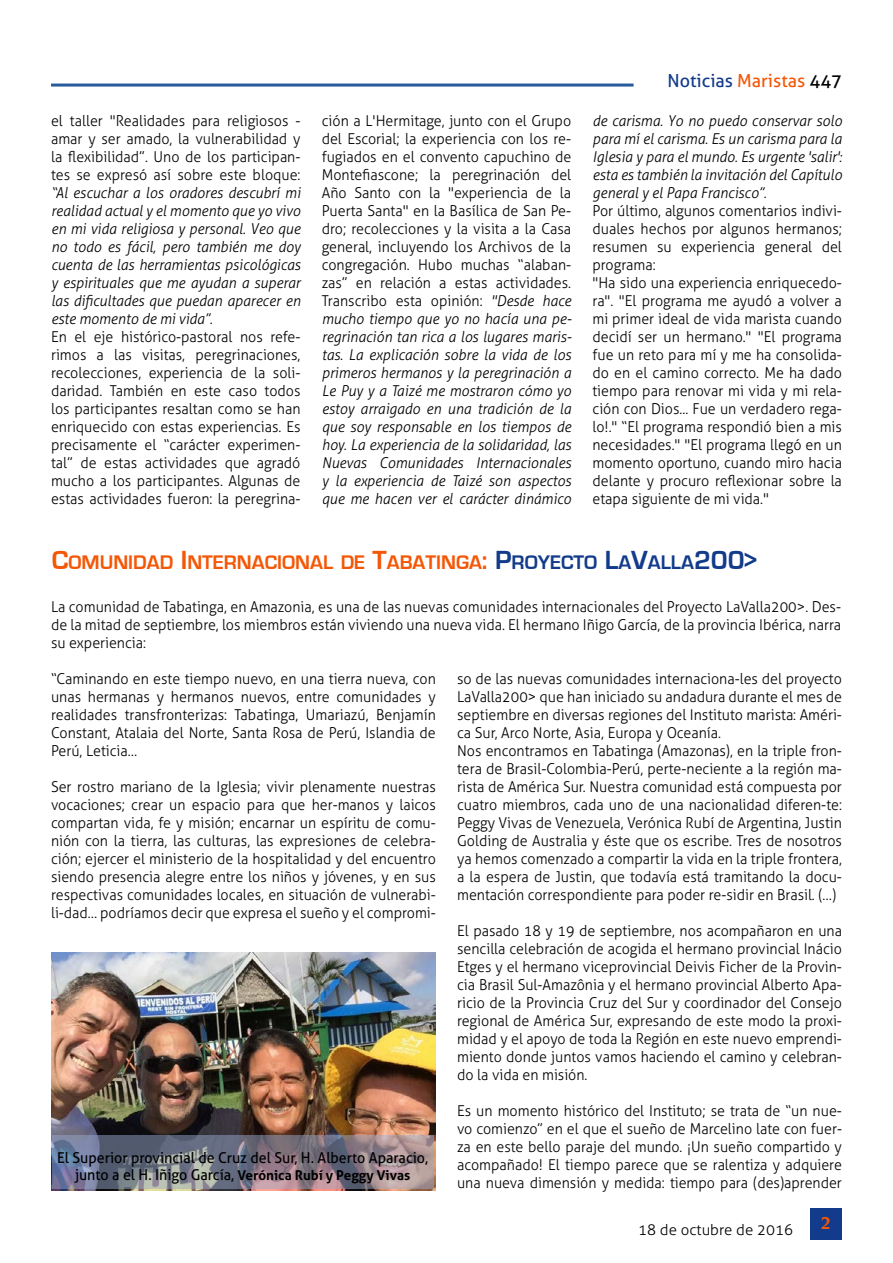
<style>
.page{position:relative;width:893px;height:1263px;background:#fff}
.page>*{position:absolute;margin:0;border:0;box-sizing:border-box;transform-origin:0 0}
.t1{font:700 20.25px "Eurostile";color:#f45706}
.t2{font:18px "Aller";color:#123b8b}
.t3{font:700 18px "Novarese IT Cby BT";color:#f45706}
.t4{font:300 15px/18px "Aller";color:#000;text-align:justify;scale:.95 1}
.t5{font:italic 300 15px/18px "Aller";color:#000;text-align:justify;scale:.95 1}
.t6{font:15px "Aller";color:#000;scale:.95 1}
.t7{font:300 15px "Aller";color:#000}
.t8{font:700 13.5px "Aller";color:#000}
.s1{color:#f45706}
.s2{color:#000}
.s3{font-style:normal}
.s4{font-size:27px}
.s5{font-size:27px;color:#123b8b}
.s6{color:#123b8b}
.s7{font-weight:400;font-size:15px}
</style>
<div class="page">
<hr style="left:51px;top:84px;width:583px;height:3px;background:#275b9b">
<div style="left:810px;top:1208px;width:32px;height:31px;background:#123b8b"></div>
<img style="left:51px;top:953px;width:385px;height:238px">
<svg style="left:53px;top:1135px;width:381px;height:54px;background:#827d8b"></svg>
<p class="t4" style="left:51px;top:112px;width:264px">el taller "Realidades para religiosos - amar y ser amado, la vulnerabilidad y la flexibilidad”. Uno de los participan&shy;tes se expresó así sobre este bloque:</p>
<p class="t5" style="left:51px;top:184px;width:264px">“Al escuchar a los oradores descubrí mi realidad actual y el momento que yo vivo en mi vida religiosa y personal. Veo que no todo es fácil, pero también me doy cuenta de las herramientas psicológicas y espirituales que me ayudan a superar las dificultades que puedan aparecer en este momento de mi vida”.</p>
<p class="t4" style="left:51px;top:328px;width:264px">En el eje histórico-pastoral nos refe&shy;rimos a las visitas, peregrinaciones, recolecciones, experiencia de la soli&shy;daridad. También en este caso todos los participantes resaltan como se han enriquecido con estas experiencias. Es precisamente el “carácter experimen&shy;tal” de estas actividades que agradó mucho a los participantes. Algunas de estas actividades fueron: la peregrina-</p>
<p class="t2" style="left:667px;top:69px;width:176px">Noticias <span class="s1">Maristas</span> <span class="s2">447</span></p>
<p class="t5" style="left:322px;top:112px;width:264px"><span class="s3">ción a L'Hermitage, junto con el Grupo del Escorial; la experiencia con los re&shy;fugiados en el convento capuchino de Montefiascone; la peregrinación del Año Santo con la "experiencia de la Puerta Santa" en la Basílica de San Pe&shy;dro; recolecciones y la visita a la Casa general, incluyendo los Archivos de la congregación. Hubo muchas “alaban&shy;zas” en relación a estas actividades.<br>Transcribo esta opinión:</span> "Desde hace mucho tiempo que yo no hacía una pe&shy;regrinación tan rica a los lugares maris&shy;tas. La explicación sobre la vida de los primeros hermanos y la peregrinación a Le Puy y a Taizé me mostraron cómo yo estoy arraigado en una tradición de la que soy responsable en los tiempos de hoy. La experiencia de la solidaridad, las Nuevas Comunidades Internacionales y la experiencia de Taizé son aspectos que me hacen ver el carácter dinámico</p>
<p class="t5" style="left:592px;top:112px;width:264px">de carisma. Yo no puedo conservar solo para mí el carisma. Es un carisma para la Iglesia y para el mundo. Es urgente 'salir': esta es también la invitación del Capítulo general y el Papa Francisco”.</p>
<p class="t4" style="left:592px;top:202px;width:264px;text-align:left">Por último, algunos comentarios indivi&shy;duales hechos por algunos hermanos; resumen su experiencia general del programa:<br>"Ha sido una experiencia enriquecedo&shy;ra". "El programa me ayudó a volver a mi primer ideal de vida marista cuando decidí ser un hermano." "El programa fue un reto para mí y me ha consolida&shy;do en el camino correcto. Me ha dado tiempo para renovar mi vida y mi rela&shy;ción con Dios... Fue un verdadero rega&shy;lo!." “El programa respondió bien a mis necesidades." "El programa llegó en un momento oportuno, cuando miro hacia delante y procuro reflexionar sobre la etapa siguiente de mi vida."</p>
<h1 class="t1" style="left:52px;top:551px;width:706px"><span class="s4">C</span>OMUNIDAD <span class="s4">I</span> NTERNACIONAL DE <span class="s4">T</span>ABATINGA<span class="s4">:</span> <span class="s5">P</span><span class="s6">ROYECTO</span> <span class="s5">L</span><span class="s6">A</span><span class="s5">V</span><span class="s6">ALLA</span><span class="s5">200&gt;</span></h1>
<p class="t4" style="left:51px;top:598px;width:833px">La comunidad de Tabatinga, en Amazonia, es una de las nuevas comunidades internacionales del Proyecto LaValla200&gt;. Des&shy;de la mitad de septiembre, los miembros están viviendo una nueva vida. El hermano Iñigo García, de la provincia Ibérica, narra su experiencia:</p>
<p class="t4" style="left:51px;top:670px;width:407px">“Caminando en este tiempo nuevo, en una tierra nueva, con unas hermanas y hermanos nuevos, entre comunidades y realidades transfronterizas: Tabatinga, Umariazú, Benjamín Constant, Atalaia del Norte, Santa Rosa de Perú, Islandia de Perú, Leticia…</p>
<p class="t4" style="left:51px;top:778px;width:407px">Ser rostro mariano de la Iglesia; vivir plenamente nuestras vocaciones; crear un espacio para que her-manos y laicos compartan vida, fe y misión; encarnar un espíritu de comu&shy;nión con la tierra, las culturas, las expresiones de celebra&shy;ción; ejercer el ministerio de la hospitalidad y del encuentro siendo presencia alegre entre los niños y jóvenes, y en sus respectivas comunidades locales, en situación de vulnerabi&shy;li-dad… podríamos decir que expresa el sueño y el compromi-</p>
<p class="t6" style="left:57px;top:1149px;width:392px">El Superior provincial de Cruz del Sur, H. Alberto Aparacio,</p>
<p class="t8" style="left:75px;top:1167px;width:337px"><span class="s7">junto a el H. Iñigo García,</span> Verónica Rubí y Peggy Vivas</p>
<p class="t4" style="left:457px;top:670px;width:407px;text-align:left">so de las nuevas comunidades internaciona-les del proyecto LaValla200&gt; que han iniciado su andadura durante el mes de septiembre en diversas regiones del Instituto marista: Améri&shy;ca Sur, Arco Norte, Asia, Europa y Oceanía.<br>Nos encontramos en Tabatinga (Amazonas), en la triple fron&shy;tera de Brasil-Colombia-Perú, perte-neciente a la región ma&shy;rista de América Sur. Nuestra comunidad está compuesta por cuatro miembros, cada uno de una nacionalidad diferen-te:<br>Peggy Vivas de Venezuela, Verónica Rubí de Argentina, Justin Golding de Australia y éste que os escribe. Tres de nosotros ya hemos comenzado a compartir la vida en la triple frontera, a la espera de Justin, que todavía está tramitando la docu&shy;mentación correspondiente para poder re-sidir en Brasil. (…)</p>
<p class="t4" style="left:457px;top:922px;width:407px">El pasado 18 y 19 de septiembre, nos acompañaron en una sencilla celebración de acogida el hermano provincial Inácio Etges y el hermano viceprovincial Deivis Ficher de la Provin&shy;cia Brasil Sul-Amazônia y el hermano provincial Alberto Apa&shy;ricio de la Provincia Cruz del Sur y coordinador del Consejo regional de América Sur, expresando de este modo la proxi&shy;midad y el apoyo de toda la Región en este nuevo emprendi&shy;miento donde juntos vamos haciendo el camino y celebran&shy;do la vida en misión.</p>
<p class="t4" style="left:457px;top:1102px;width:407px">Es un momento histórico del Instituto; se trata de “un nue&shy;vo comienzo” en el que el sueño de Marcelino late con fuer&shy;za en este bello paraje del mundo. ¡Un sueño compartido y acompañado! El tiempo parece que se ralentiza y adquiere una nueva dimensión y medida: tiempo para (des)aprender</p>
<p class="t7" style="left:638px;top:1220px;width:156px">18 de octubre de 2016</p>
<p class="t3" style="left:821px;top:1212px;width:12px">2</p>
</div>
